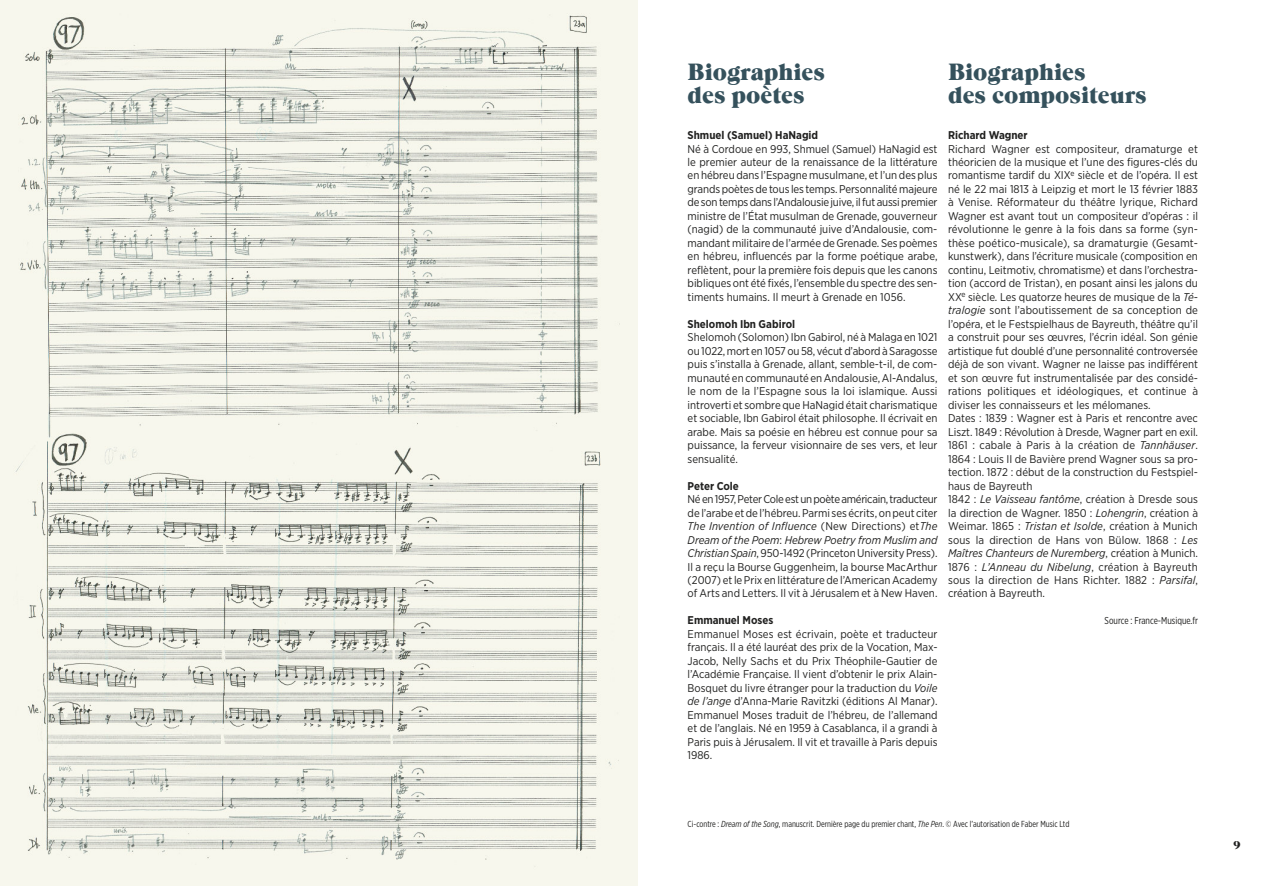
<style>
.page{position:relative;width:1276px;height:886px;background:#fff}
.page>*{position:absolute;margin:0;border:0;box-sizing:border-box;transform-origin:0 0}
.t1{font:23.75px/22.5px "Natalie";color:#35515c}
.t2{font:11.25px/13.5px "Gotham Narrow";color:#212120;text-align:justify}
.t3{font:700 11.25px "Gotham Narrow";color:#212120}
.t4{font:11.25px "Natalie";color:#212120}
.t5{font:10px "Gotham X Narrow";color:#212120}
.t6{font:8.75px "Gotham X Narrow";color:#212120}
.s1{font-style:italic}
</style>
<div class="page">
<img style="left:0;top:0;width:638px;height:886px">
<h1 class="t1" style="left:687px;top:63px;width:139px">Biographies des poètes</h1>
<p class="t3" style="left:687px;top:131px;width:132px">Shmuel (Samuel) HaNagid</p>
<p class="t2" style="left:687px;top:143px;width:251px">Né à Cordoue en 993, Shmuel (Samuel) HaNagid est le premier auteur de la renaissance de la littérature en hébreu dans l’Espagne musulmane, etl’un des plus grandspoètesde tous les temps.Personnalitémajeure desontempsdans l’Andalousiejuive, ilfutaussipremier ministre de l’état musulman de Grenade, gouverneur (nagid) de la communauté juive d’Andalousie, com&shy;mandant militairede l’arméedeGrenade. Sespoèmes en hébreu, influencés par la forme poétique arabe, reflètent, pour la première fois depuis que les canons bibliques ont été fixés, l’ensemble du spectre des sen&shy;timents humains. Il meurt à Grenade en 1056.</p>
<p class="t3" style="left:687px;top:320px;width:109px">Shelomoh Ibn Gabirol</p>
<p class="t2" style="left:687px;top:331px;width:251px">Shelomoh (Solomon)IbnGabirol, né à Malaga en 1021 ou1022,mort en1057ou58, vécutd’abordàSaragosse puis s’installa à Grenade, allant, semble-t-il, de com&shy;munauté en communauté enAndalousie,Al-Andalus, le nom de la l’Espagne sous la loi islamique. Aussi introverti et sombre queHaNagid était charismatique et sociable, Ibn Gabirol était philosophe. Il écrivait en arabe. Mais sa poésie en hébreu est connue pour sa puissance, la ferveur visionnaire de ses vers, et leur sensualité.</p>
<p class="t3" style="left:687px;top:482px;width:53px">Peter Cole</p>
<p class="t2" style="left:687px;top:493px;width:251px">Néen1957,PeterColeestunpoèteaméricain,traducteur de l’arabe etde l’hébreu.Parmi ses écrits, onpeut citer <span class="s1">The Invention of Influence</span> (New Directions) et<span class="s1">The Dream of the Poem</span>: <span class="s1">Hebrew Poetry from Muslim and ChristianSpain</span>,950-1492 (PrincetonUniversityPress).<br>Il a reçu la Bourse Guggenheim, la bourse MacArthur (2007) etlePrix en littératurede l’AmericanAcademy of Arts and Letters. Il vit à Jérusalem et à New Haven.</p>
<p class="t3" style="left:687px;top:616px;width:87px">Emmanuel Moses</p>
<p class="t2" style="left:687px;top:628px;width:251px">Emmanuel Moses est écrivain, poète et traducteur français. Il a été lauréat des prix de la Vocation, Max-Jacob, Nelly Sachs et du Prix théophile-Gautier de l’Académie Française. Il vient d’obtenir le prix Alain-Bosquet du livre étranger pour la traduction du <span class="s1">Voile de l’ange</span> d’Anna-Marie ravitzki (éditions Al Manar).<br>Emmanuel Moses traduit de l’hébreu, de l’allemand et de l’anglais. Né en 1959 à Casablanca, il a grandi à Paris puis à Jérusalem. Il vit et travaille à Paris depuis 1986.</p>
<h1 class="t1" style="left:948px;top:63px;width:200px">Biographies<br>des compositeurs</h1>
<p class="t3" style="left:948px;top:131px;width:81px">Richard Wagner</p>
<p class="t2" style="left:948px;top:143px;width:251px;text-align:left">richard Wagner est compositeur, dramaturge et théoricien de la musique et l’une des figures-clés du romantisme tardif du XIX<sup>e</sup> siècle et de l’opéra. Il est né le 22 mai 1813 à Leipzig et mort le 13 février 1883 à Venise. réformateur du théâtre lyrique, richard Wagner est avant tout un compositeur d’opéras : il révolutionne le genre à la fois dans sa forme (syn&shy;thèse poético-musicale), sa dramaturgie (Gesamt&shy;kunstwerk), dans l’écriture musicale (composition en continu, Leitmotiv, chromatisme) et dans l’orchestra&shy;tion (accord de tristan), en posant ainsi les jalons du XX<sup>e</sup> siècle. Les quatorze heures de musique de la <span class="s1">Té&shy;tralogie</span> sont l’aboutissement de sa conception de l’opéra, et le Festspielhaus de Bayreuth, théâtre qu’il a construit pour ses œuvres, l’écrin idéal. Son génie artistique fut doublé d’une personnalité controversée déjà de son vivant. Wagner ne laisse pas indifférent et son œuvre fut instrumentalisée par des considé&shy;rations politiques et idéologiques, et continue à diviser les connaisseurs et les mélomanes.<br>Dates : 1839 : Wagner est à Paris et rencontre avec Liszt. 1849 : révolution à Dresde, Wagner part en exil.<br>1861 : cabale à Paris à la création de <span class="s1">Tannhäuser</span>.<br>1864 : Louis II de Bavière prend Wagner sous sa pro&shy;tection. 1872 : début de la construction du Festspiel&shy;haus de Bayreuth<br>1842 : <span class="s1">Le Vaisseau fantôme</span>, création à Dresde sous la direction de Wagner. 1850 : <span class="s1">Lohengrin</span>, création à Weimar. 1865 : <span class="s1">Tristan et Isolde</span>, création à Munich sous la direction de Hans von Bülow. 1868 : <span class="s1">Les Maîtres Chanteurs de Nuremberg</span>, création à Munich.<br>1876 : <span class="s1">L’Anneau du Nibelung</span>, création à Bayreuth sous la direction de Hans richter. 1882 : <span class="s1">Parsifal</span>, création à Bayreuth.</p>
<p class="t5" style="left:1104px;top:617px;width:95px">Source : France-Musique.fr</p>
<p class="t6" style="left:687px;top:820px;width:383px">Ci-contre : <span class="s1">Dream of the Song</span>, manuscrit. Dernière page du premier chant, <span class="s1">The Pen</span>. © Avec l’autorisation de Faber Music Ltd</p>
<p class="t4" style="left:1233px;top:841px;width:9px">9</p>
</div>
